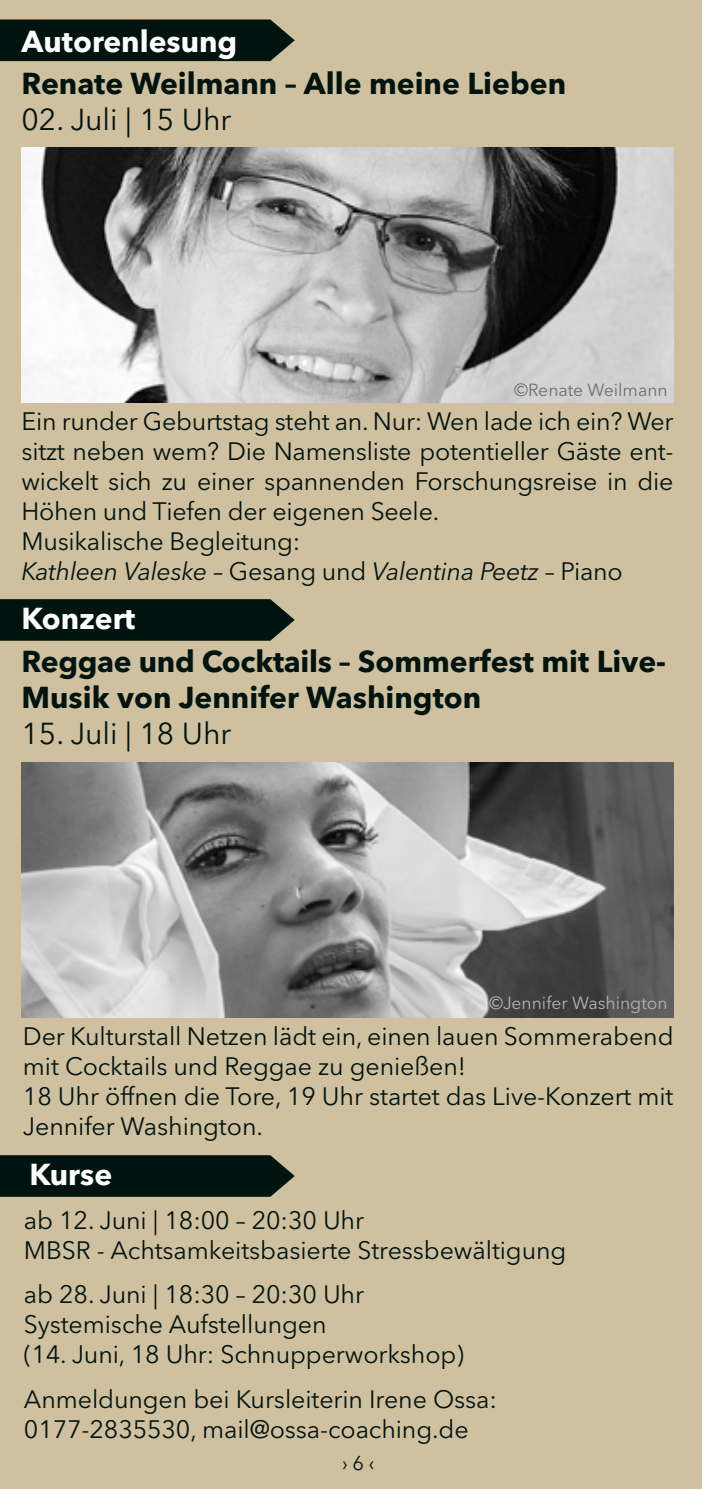
<style>
.page{position:relative;width:702px;height:1489px;background:#fff}
.page>*{position:absolute;margin:0;border:0;box-sizing:border-box;transform-origin:0 0}
.t1{font:700 30px/36px "Avenir Next LT Pro";color:#02140f}
.t2{font:30px "Avenir Next LT Pro";color:#02140f}
.t3{font:700 30px "Avenir Next LT Pro";color:#fff}
.t4{font:25px/30px "Avenir Next LT Pro";letter-spacing:-.005em;color:#02140f}
.t5{font:20px "Avenir Next LT Pro";color:#02140f}
.t6{font:17.5px "Avenir Next LT Pro";color:#b3b2b2}
.t7{font:17.5px "Avenir Next LT Pro";color:#706f6f}
.s1{font-style:italic}
</style>
<div class="page">
<div style="left:0;top:0;width:702px;height:1488px;background:#cfc0a0"></div>
<div style="left:0;top:599px;width:295px;height:41px;background:#02140f"></div>
<div style="left:0;top:19px;width:295px;height:42px;background:#02140f"></div>
<img style="left:22px;top:147px;width:651px;height:255px">
<img style="left:22px;top:762px;width:651px;height:255px">
<div style="left:0;top:1155px;width:295px;height:41px;background:#02140f"></div>
<p class="t3" style="left:22px;top:23px;width:217px">Autorenlesung</p>
<p class="t1" style="left:22px;top:66px;width:546px">Renate Weilmann – Alle meine Lieben</p>
<p class="t2" style="left:22px;top:102px;width:211px">02. Juli | 15 Uhr</p>
<p class="t7" style="left:514px;top:379px;width:155px">©Renate Weilmann</p>
<p class="t4" style="left:22px;top:406px;width:653px">Ein runder Geburtstag steht an. Nur: Wen lade ich ein? Wer sitzt neben wem? Die Namensliste potentieller Gäste ent&shy;wickelt sich zu einer spannenden Forschungsreise in die Höhen und Tiefen der eigenen Seele.<br>Musikalische Begleitung:<br><span class="s1">Kathleen Valeske</span> – Gesang und <span class="s1">Valentina Peetz</span> – Piano</p>
<p class="t3" style="left:22px;top:600px;width:115px">Konzert</p>
<p class="t1" style="left:22px;top:643px;width:646px">Reggae und Cocktails – Sommerfest mit Live-<br>Musik von Jennifer Washington</p>
<p class="t2" style="left:22px;top:715px;width:211px">15. Juli | 18 Uhr</p>
<p class="t6" style="left:489px;top:992px;width:180px">©Jennifer Washington</p>
<p class="t4" style="left:23px;top:1021px;width:652px">Der Kulturstall Netzen lädt ein, einen lauen Sommerabend mit Cocktails und Reggae zu genießen!<br>18 Uhr öffnen die Tore, 19 Uhr startet das Live-Konzert mit Jennifer Washington.</p>
<p class="t3" style="left:29px;top:1155px;width:84px">Kurse</p>
<p class="t4" style="left:24px;top:1205px;width:544px">ab 12. Juni | 18:00 – 20:30 Uhr<br>MBSR - Achtsamkeitsbasierte Stressbewältigung</p>
<p class="t4" style="left:24px;top:1279px;width:441px">ab 28. Juni | 18:30 – 20:30 Uhr<br>Systemische Aufstellungen<br>(14. Juni, 18 Uhr: Schnupperworkshop)</p>
<p class="t4" style="left:24px;top:1383px;width:474px">Anmeldungen bei Kursleiterin Irene Ossa:<br>0177-2835530, mail@ossa-coaching.de</p>
<p class="t5" style="left:342px;top:1450px;width:34px">› 6 ‹</p>
</div>
